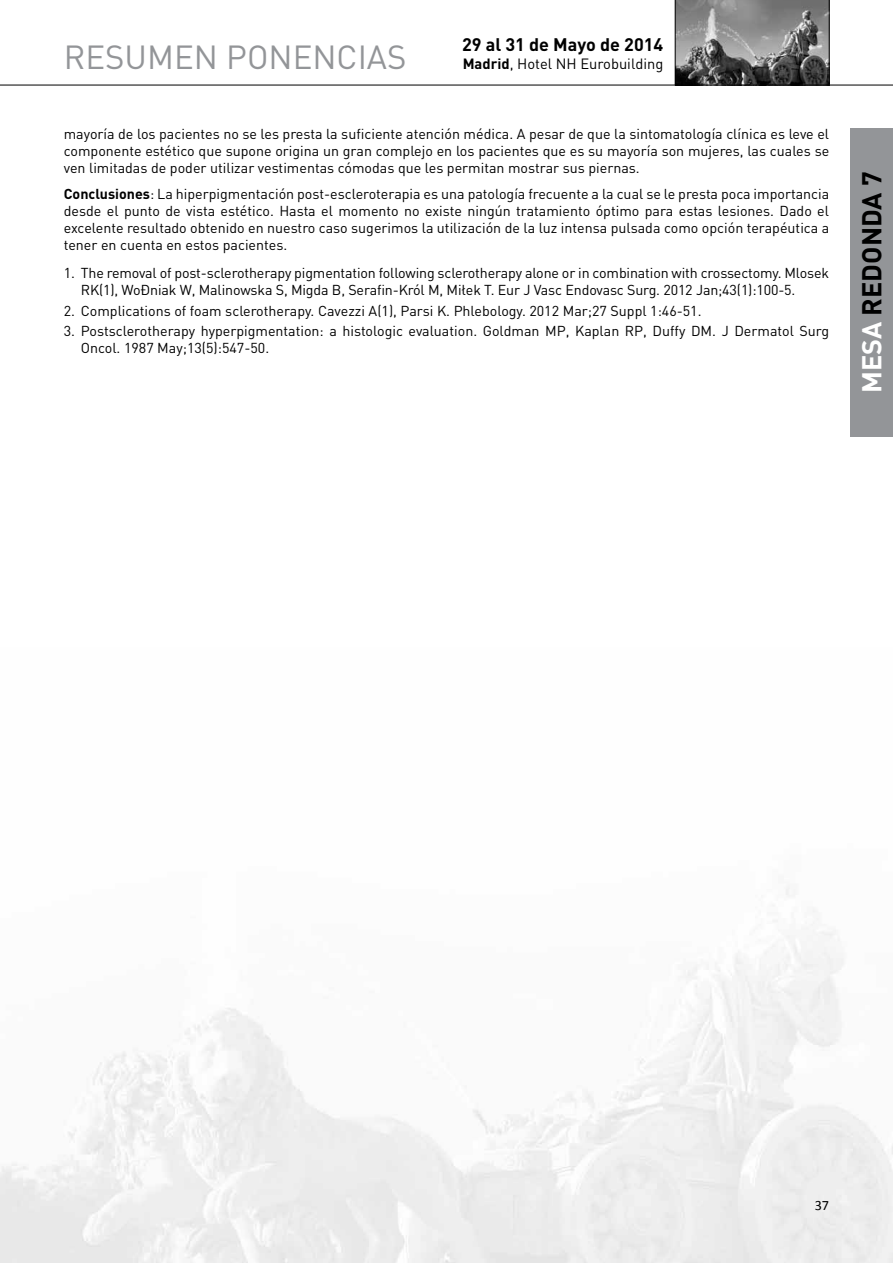
<style>
.page{position:relative;width:893px;height:1263px;background:#fff}
.page>*{position:absolute;margin:0;border:0;box-sizing:border-box;transform-origin:0 0}
.t1{font:33px "DIN";color:#939598}
.t2{font:700 27px "DIN";color:#000}
.t3{font:700 18px "DIN";color:#000}
.t4{font:14.7px "DIN";color:#000}
.t5{font:14.25px/17.1px "DIN";color:#000;text-align:justify}
.t6{font:14.25px "Calibri";color:#000}
.s1{font-weight:700}
.s2{color:#fff}
</style>
<div class="page">
<hr style="left:0;top:85px;width:893px;height:1px;background:#000">
<svg style="left:675px;top:0;width:155px;height:85px;background:#747474"></svg>
<div style="left:850px;top:128px;width:43px;height:308px;background:#939598"></div>
<h1 class="t1" style="left:64px;top:37px;width:344px">RESUMEN PONENCIAS</h1>
<p class="t3" style="left:462px;top:33px;width:203px">29 al 31 de Mayo de 2014</p>
<p class="t4" style="left:463px;top:54px;width:202px"><span class="s1">Madrid</span>, Hotel NH Eurobuilding</p>
<p class="t5" style="left:64px;top:125px;width:767px">mayoría de los pacientes no se les presta la suficiente atención médica. A pesar de que la sintomatología clínica es leve el componente estético que supone origina un gran complejo en los pacientes que es su mayoría son mujeres, las cuales se ven limitadas de poder utilizar vestimentas cómodas que les permitan mostrar sus piernas.</p>
<p class="t5" style="left:64px;top:185px;width:767px"><span class="s1">Conclusiones</span>: La hiperpigmentación post-escleroterapia es una patología frecuente a la cual se le presta poca importancia desde el punto de vista estético. Hasta el momento no existe ningún tratamiento óptimo para estas lesiones. Dado el excelente resultado obtenido en nuestro caso sugerimos la utilización de la luz intensa pulsada como opción terapéutica a tener en cuenta en estos pacientes.</p>
<p class="t5" style="left:81px;top:264px;width:750px;text-indent:-17px">1. The removal of post-sclerotherapy pigmentation following sclerotherapy alone or in combination with crossectomy. Mlosek<br>RK(1), Woźniak W, Malinowska S, Migda B, Serafin-Król M, Miłek T. Eur J Vasc Endovasc Surg. 2012 Jan;43(1):100-5.</p>
<p class="t5" style="left:64px;top:302px;width:639px">2. Complications of foam sclerotherapy. Cavezzi A(1), Parsi K. Phlebology. 2012 Mar;27 Suppl 1:46-51.</p>
<p class="t5" style="left:81px;top:322px;width:750px;text-indent:-17px">3. Postsclerotherapy hyperpigmentation: a histologic evaluation. Goldman MP, Kaplan RP, Duffy DM. J Dermatol Surg<br>Oncol. 1987 May;13(5):547-50.</p>
<h2 class="t2" style="left:854px;top:393px;width:223px;rotate:-90deg"><span class="s2">MESA</span> REDONDA 7</h2>
<p class="t6" style="left:815px;top:1196px;width:16px">37</p>
</div>
